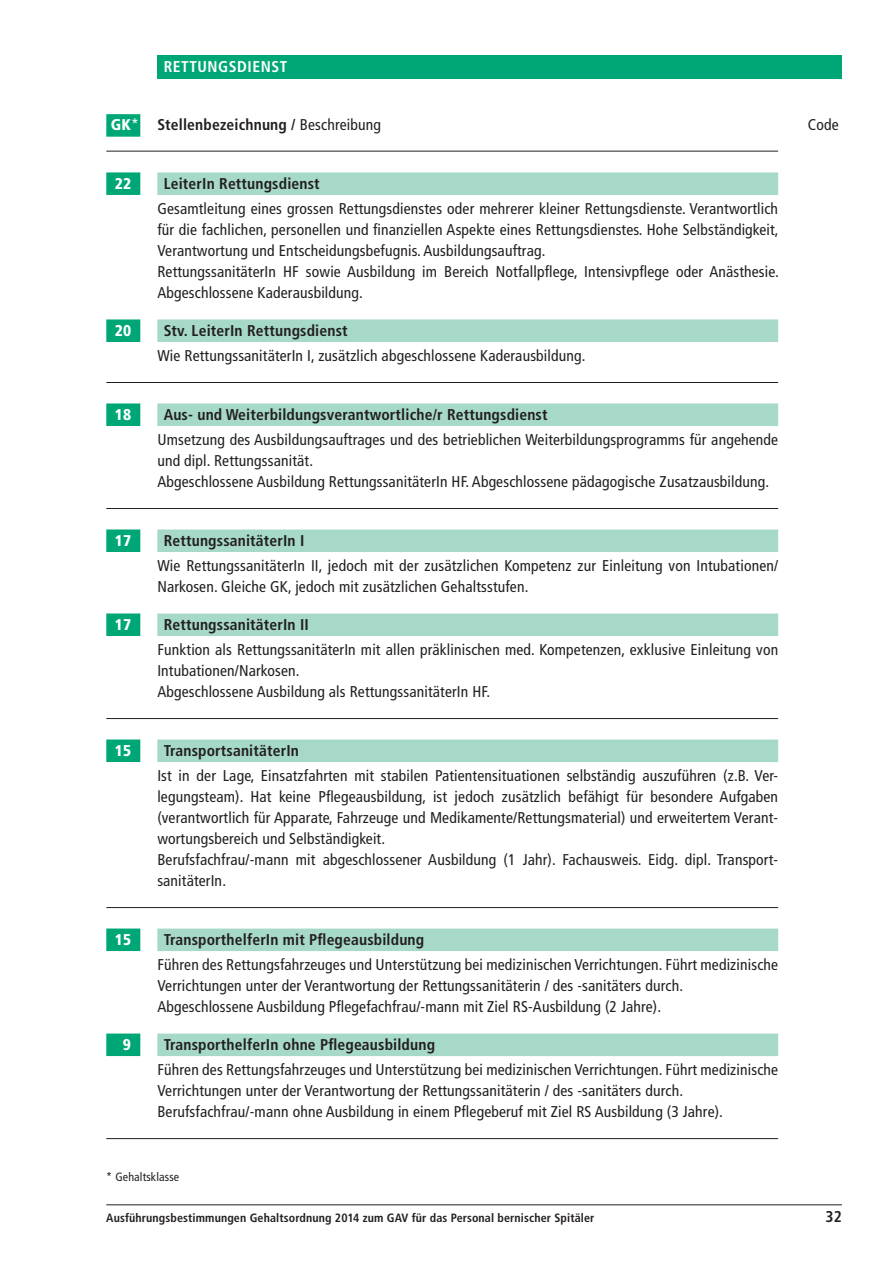
<style>
.page{position:relative;width:893px;height:1263px;background:#fff}
.page>*{position:absolute;margin:0;border:0;box-sizing:border-box;transform-origin:0 0}
.Text_ohne_Linie{font:condensed 15.6px/21px "Frutiger";letter-spacing:.01em;color:#231f20}
.Linie_schwarz_weit{font:condensed 15.6px/21px "Frutiger";letter-spacing:.01em;color:#231f20}
.GK_Stellenbez_Grün{font:700 condensed 15.6px "Frutiger";letter-spacing:.01em;color:#231f20}
.Grün{font:700 condensed 15.6px "Frutiger";letter-spacing:.01em;color:#231f20}
.GK_Stellenbez_Grün-2{font:900 condensed 15.6px "Frutiger";letter-spacing:.01em;color:#fff}
.Rubrik{font:700 condensed 15.6px "Frutiger";letter-spacing:.035em;color:#fff}
.Grün-2{font:condensed 15.6px "Frutiger";color:#231f20}
.t1{font:700 condensed 12px "Frutiger";letter-spacing:.01em;color:#231f20}
.t2{font:condensed 12px "Frutiger";letter-spacing:.01em;color:#231f20}
.s1{font-weight:900;color:#fff}
.s2{font-weight:400;color:#fff}
.s3{font-weight:400}
</style>
<div class="page">
<hr style="left:106px;top:1204px;width:736px;height:1px;background:#231f20">
<div style="left:157px;top:172px;width:621px;height:23px;background:#a6d9c7"></div>
<div style="left:106px;top:172px;width:34px;height:23px;background:#00a776"></div>
<div style="left:157px;top:319px;width:621px;height:23px;background:#a6d9c7"></div>
<div style="left:106px;top:319px;width:34px;height:23px;background:#00a776"></div>
<hr style="left:106px;top:382px;width:672px;height:1px;background:#231f20">
<div style="left:157px;top:403px;width:621px;height:23px;background:#a6d9c7"></div>
<div style="left:106px;top:403px;width:34px;height:23px;background:#00a776"></div>
<hr style="left:106px;top:508px;width:672px;height:1px;background:#231f20">
<div style="left:157px;top:529px;width:621px;height:23px;background:#a6d9c7"></div>
<div style="left:106px;top:529px;width:34px;height:23px;background:#00a776"></div>
<div style="left:157px;top:613px;width:621px;height:23px;background:#a6d9c7"></div>
<div style="left:106px;top:613px;width:34px;height:23px;background:#00a776"></div>
<hr style="left:106px;top:718px;width:672px;height:1px;background:#231f20">
<div style="left:157px;top:739px;width:621px;height:23px;background:#a6d9c7"></div>
<div style="left:106px;top:739px;width:34px;height:23px;background:#00a776"></div>
<hr style="left:106px;top:907px;width:672px;height:1px;background:#231f20">
<div style="left:157px;top:928px;width:621px;height:23px;background:#a6d9c7"></div>
<div style="left:106px;top:928px;width:34px;height:23px;background:#00a776"></div>
<div style="left:157px;top:1033px;width:621px;height:23px;background:#a6d9c7"></div>
<div style="left:106px;top:1033px;width:34px;height:23px;background:#00a776"></div>
<hr style="left:106px;top:1138px;width:672px;height:1px;background:#231f20">
<div style="left:157px;top:55px;width:685px;height:24px;background:#00a776"></div>
<div style="left:106px;top:114px;width:34px;height:23px;background:#00a776"></div>
<hr style="left:106px;top:151px;width:672px;height:1px;background:#231f20">
<p class="Rubrik" style="left:164px;top:57px;width:125px">RETTUNGSDIENST</p>
<p class="Grün" style="left:111px;top:116px;width:272px"><span class="s1">GK</span><span class="s2">*</span> Stellenbezeichnung / <span class="s3">Beschreibung</span></p>
<p class="Grün-2" style="left:808px;top:116px;width:32px">Code</p>
<p class="GK_Stellenbez_Grün-2" style="left:115px;top:174px;width:18px">22</p>
<p class="GK_Stellenbez_Grün" style="left:164px;top:174px;width:158px">LeiterIn Rettungsdienst</p>
<p class="Text_ohne_Linie" style="left:157px;top:198px;width:623px;text-align:justify">Gesamtleitung eines grossen Rettungsdienstes oder mehrerer kleiner Rettungsdienste. Verantwortlich für die fachlichen, personellen und finanziellen Aspekte eines Rettungsdienstes. Hohe Selbständigkeit, Verantwortung und Entscheidungsbefugnis. Ausbildungsauftrag.</p>
<p class="Text_ohne_Linie" style="left:157px;top:261px;width:623px">RettungssanitäterIn HF sowie Ausbildung im Bereich Notfallpflege, Intensivpflege oder Anästhesie.<br>Abgeschlossene Kaderausbildung.</p>
<p class="GK_Stellenbez_Grün-2" style="left:115px;top:321px;width:18px">20</p>
<p class="GK_Stellenbez_Grün" style="left:164px;top:321px;width:185px">Stv. LeiterIn Rettungsdienst</p>
<p class="Linie_schwarz_weit" style="left:157px;top:345px;width:430px">Wie RettungssanitäterIn I, zusätzlich abgeschlossene Kaderausbildung.</p>
<p class="GK_Stellenbez_Grün-2" style="left:115px;top:405px;width:18px">18</p>
<p class="GK_Stellenbez_Grün" style="left:164px;top:405px;width:385px">Aus- und Weiterbildungsverantwortliche/r Rettungsdienst</p>
<p class="Text_ohne_Linie" style="left:157px;top:429px;width:622px">Umsetzung des Ausbildungsauftrages und des betrieblichen Weiterbildungsprogramms für angehende und dipl. Rettungssanität.</p>
<p class="Linie_schwarz_weit" style="left:157px;top:471px;width:613px">Abgeschlossene Ausbildung RettungssanitäterIn HF. Abgeschlossene pädagogische Zusatzausbildung.</p>
<p class="GK_Stellenbez_Grün-2" style="left:115px;top:531px;width:18px">17</p>
<p class="GK_Stellenbez_Grün" style="left:164px;top:531px;width:142px">RettungssanitäterIn I</p>
<p class="Text_ohne_Linie" style="left:157px;top:555px;width:622px">Wie RettungssanitäterIn II, jedoch mit der zusätzlichen Kompetenz zur Einleitung von Intubationen/<br>Narkosen. Gleiche GK, jedoch mit zusätzlichen Gehaltsstufen.</p>
<p class="GK_Stellenbez_Grün-2" style="left:115px;top:615px;width:18px">17</p>
<p class="GK_Stellenbez_Grün" style="left:164px;top:615px;width:147px">RettungssanitäterIn II</p>
<p class="Text_ohne_Linie" style="left:157px;top:639px;width:622px">Funktion als RettungssanitäterIn mit allen präklinischen med. Kompetenzen, exklusive Einleitung von<br>Intubationen/Narkosen.</p>
<p class="Linie_schwarz_weit" style="left:157px;top:681px;width:334px">Abgeschlossene Ausbildung als RettungssanitäterIn HF.</p>
<p class="GK_Stellenbez_Grün-2" style="left:115px;top:741px;width:18px">15</p>
<p class="GK_Stellenbez_Grün" style="left:164px;top:741px;width:137px">TransportsanitäterIn</p>
<p class="Text_ohne_Linie" style="left:157px;top:765px;width:622px;text-align:justify">Ist in der Lage, Einsatzfahrten mit stabilen Patientensituationen selbständig auszuführen (z.B. Ver&shy;legungsteam). Hat keine Pflegeausbildung, ist jedoch zusätzlich befähigt für besondere Aufgaben (verantwortlich für Apparate, Fahrzeuge und Medikamente/Rettungsmaterial) und erweitertem Verant&shy;wortungsbereich und Selbständigkeit.</p>
<p class="Linie_schwarz_weit" style="left:157px;top:849px;width:621px">Berufsfachfrau/-mann mit abgeschlossener Ausbildung (1 Jahr). Fachausweis. Eidg. dipl. Transport&shy;sanitäterIn.</p>
<p class="GK_Stellenbez_Grün-2" style="left:115px;top:930px;width:18px">15</p>
<p class="GK_Stellenbez_Grün" style="left:164px;top:930px;width:262px">TransporthelferIn mit Pflegeausbildung</p>
<p class="Text_ohne_Linie" style="left:157px;top:954px;width:622px">Führen des Rettungsfahrzeuges und Unterstützung bei medizinischen Verrichtungen. Führt medizinische<br>Verrichtungen unter der Verantwortung der Rettungssanitäterin / des -sanitäters durch.</p>
<p class="Text_ohne_Linie" style="left:157px;top:996px;width:505px">Abgeschlossene Ausbildung Pflegefachfrau/-mann mit Ziel RS-Ausbildung (2 Jahre).</p>
<p class="GK_Stellenbez_Grün-2" style="left:123px;top:1035px;width:10px">9</p>
<p class="GK_Stellenbez_Grün" style="left:164px;top:1035px;width:273px">TransporthelferIn ohne Pflegeausbildung</p>
<p class="Text_ohne_Linie" style="left:157px;top:1059px;width:622px">Führen des Rettungsfahrzeuges und Unterstützung bei medizinischen Verrichtungen. Führt medizinische<br>Verrichtungen unter der Verantwortung der Rettungssanitäterin / des -sanitäters durch.</p>
<p class="Linie_schwarz_weit" style="left:157px;top:1101px;width:567px">Berufsfachfrau/-mann ohne Ausbildung in einem Pflegeberuf mit Ziel RS Ausbildung (3 Jahre).</p>
<p class="t2" style="left:106px;top:1169px;width:74px">* Gehaltsklasse</p>
<p class="t1" style="left:106px;top:1211px;width:490px">Ausführungsbestimmungen Gehaltsordnung 2014 zum GAV für das Personal bernischer Spitäler</p>
<p class="GK_Stellenbez_Grün" style="left:826px;top:1207px;width:18px">32</p>
</div>
